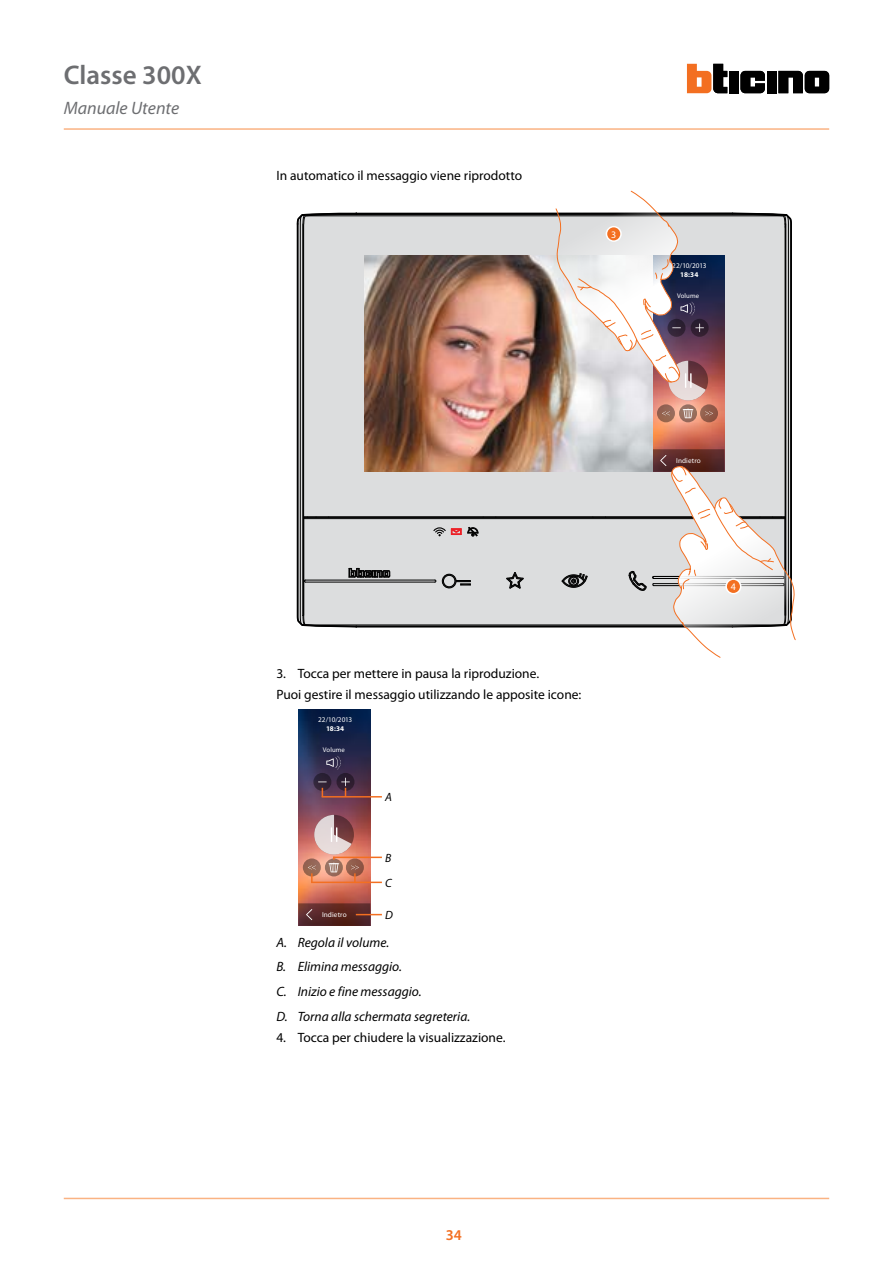
<style>
.page{position:relative;width:893px;height:1263px;background:#fff}
.page>*{position:absolute;margin:0;border:0;box-sizing:border-box;transform-origin:0 0}
.t1{font:600 27px "Myriad Pro";color:#6d6e71}
.t2{font:italic 18px "Myriad Pro";color:#6d6e71}
.t3{font:600 15px "Myriad Pro";color:#f36f21}
.t4{font:13.5px "Myriad Pro";color:#000}
.t5{font:italic 13.5px/24.8px "Myriad Pro";color:#000}
.t6{font:italic 12px "Myriad Pro";color:#000}
.t7{font:10.05px "Myriad Pro";color:#fff}
.t8{font:7.2px "Myriad Pro";letter-spacing:.015em;color:#fff}
.t9{font:700 7.2px "Myriad Pro";color:#fff}
.t10{font:6.75px "Myriad Pro";letter-spacing:.015em;color:#fff}
</style>
<div class="page">
<svg style="left:740px;top:71px;width:25px;height:22px"></svg>
<div style="left:767px;top:71px;width:10px;height:22px;background:#000"></div>
<div style="left:729px;top:71px;width:10px;height:22px;background:#000"></div>
<svg style="left:687px;top:64px;width:40px;height:29px"></svg>
<svg style="left:778px;top:71px;width:51px;height:22px"></svg>
<hr style="left:64px;top:128px;width:765px;height:2px;background:#fab383">
<hr style="left:64px;top:1198px;width:765px;height:1px;background:#fab383">
<img style="left:300px;top:190px;width:496px;height:468px">
<svg style="left:725px;top:578px;width:16px;height:16px"></svg>
<div style="left:727px;top:580px;width:13px;height:13px;background:#f36f21;border-radius:50%"></div>
<img style="left:298px;top:710px;width:72px;height:193px">
<svg style="left:346px;top:858px;width:18px;height:18px"></svg>
<svg style="left:303px;top:858px;width:18px;height:18px"></svg>
<svg style="left:326px;top:756px;width:15px;height:13px"></svg>
<svg style="left:313px;top:773px;width:18px;height:18px"></svg>
<svg style="left:336px;top:773px;width:18px;height:18px"></svg>
<hr style="left:311px;top:882px;width:71px;height:1px;background:#f36f21">
<hr style="left:322px;top:796px;width:60px;height:1px;background:#f36f21">
<svg style="left:341px;top:778px;width:9px;height:18px"></svg>
<svg style="left:298px;top:903px;width:84px;height:23px;background:#734542"></svg>
<hr style="left:333px;top:856px;width:49px;height:2px;background:#f36f21">
<svg style="left:308px;top:815px;width:51px;height:67px;background:#c48c81"></svg>
<h1 class="t1" style="left:64px;top:58px;width:139px">Classe 300X</h1>
<h2 class="t2" style="left:64px;top:97px;width:117px">Manuale Utente</h2>
<p class="t4" style="left:276px;top:167px;width:247px">In automatico il messaggio viene riprodotto</p>
<p class="t7" style="left:611px;top:228px;width:7px">3</p>
<p class="t8" style="left:672px;top:261px;width:36px">22/10/2013</p>
<p class="t9" style="left:680px;top:270px;width:20px">18:34</p>
<p class="t10" style="left:677px;top:291px;width:24px">Volume</p>
<p class="t4" style="left:276px;top:666px;width:264px">3. Tocca per mettere in pausa la riproduzione.</p>
<p class="t4" style="left:276px;top:686px;width:306px">Puoi gestire il messaggio utilizzando le apposite icone:</p>
<p class="t8" style="left:318px;top:715px;width:36px">22/10/2013</p>
<p class="t9" style="left:326px;top:724px;width:20px">18:34</p>
<p class="t10" style="left:323px;top:745px;width:24px">Volume</p>
<p class="t8" style="left:322px;top:910px;width:26px">Indietro</p>
<p class="t6" style="left:385px;top:790px;width:8px">A</p>
<p class="t6" style="left:385px;top:850px;width:8px">B</p>
<p class="t6" style="left:385px;top:875px;width:8px">C</p>
<p class="t6" style="left:385px;top:908px;width:9px">D</p>
<p class="t5" style="left:276px;top:929px;width:195px">A. Regola il volume.<br>B. Elimina messaggio.<br>C. Inizio e fine messaggio.<br>D. Torna alla schermata segreteria.</p>
<p class="t4" style="left:276px;top:1029px;width:231px">4. Tocca per chiudere la visualizzazione.</p>
<p class="t8" style="left:676px;top:456px;width:26px">Indietro</p>
<p class="t7" style="left:731px;top:581px;width:7px">4</p>
<p class="t3" style="left:446px;top:1225px;width:18px">34</p>
</div>
